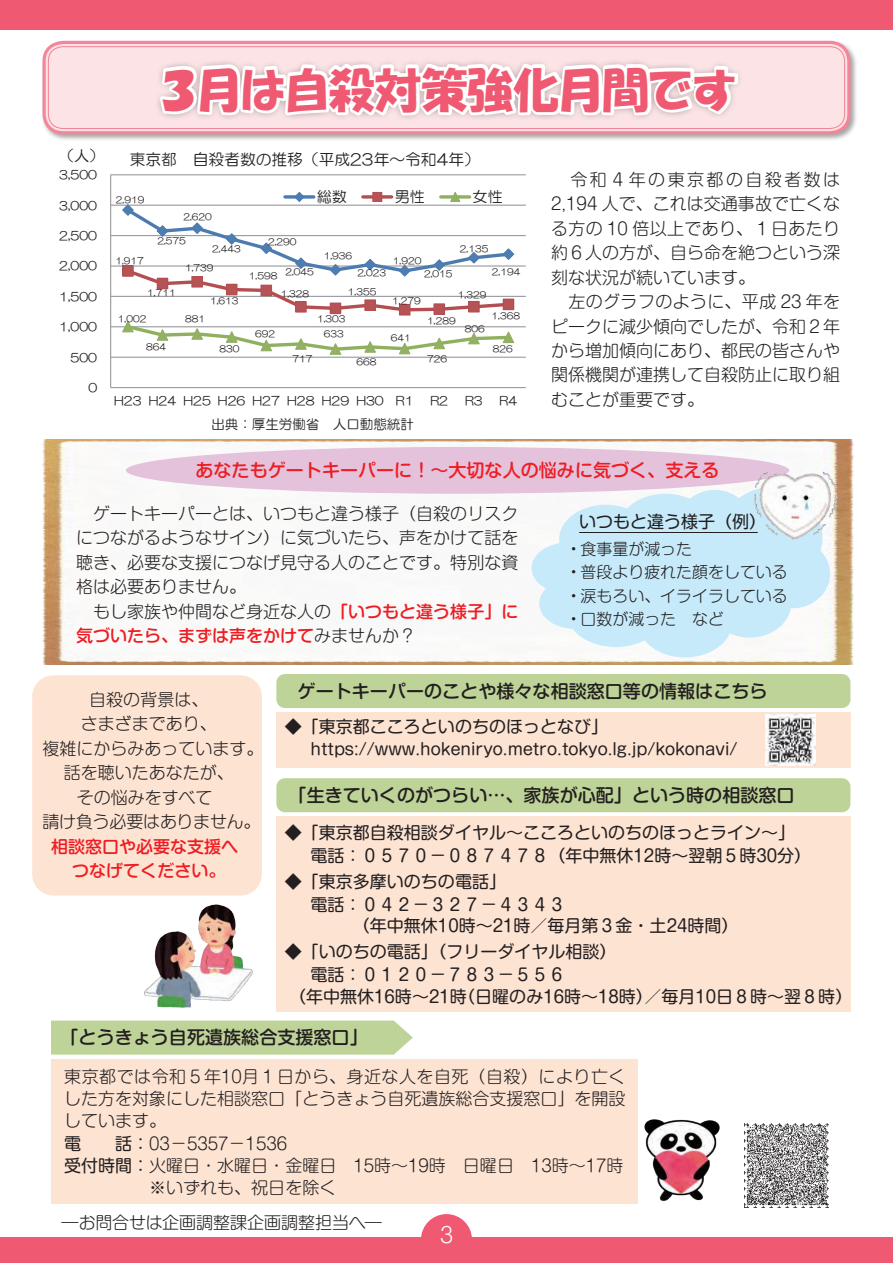
<style>
.page{position:relative;width:893px;height:1263px;background:#fff}
.page>*{position:absolute;margin:0;border:0;box-sizing:border-box;transform-origin:0 0}
.t1{font:46.8px "HG Soei Kakupoptai";letter-spacing:-.04em;color:#f05972}
.t2{font:300 21.3px "Shin M Go Pro";color:#fff}
.t3{font:500 18px "Shin M Go Pro";color:#231f20}
.t4{font:500 18px "Shin M Go Pro";color:#ee1d23}
.t5{font:300 16.95px/24.5px "Shin M Go Pro";color:#231f20}
.t6{font:16.95px/23.4px "Shin M Go Pro";color:#231f20}
.t7{font:500 16.95px/24.5px "Shin M Go Pro";color:#ee1d23;text-align:center}
.t8{font:15.9px "Shin M Go Pro";color:#231f20}
.t9{font:300 15.9px "Shin M Go Pro";color:#231f20}
.t10{font:15.75px "HG Maru Gothic MPRO";color:#231f20}
.t11{font:15px "HG Maru Gothic MPRO";color:#231f20}
.t12{font:13.5px "HG Maru Gothic MPRO";color:#231f20}
.t13{font:12px "HG Maru Gothic MPRO";color:#231f20}
.t14{font:9px "HG Maru Gothic MPRO";color:#231f20}
.s1{font-weight:500;color:#ee1d23}
.s2{font-weight:400}
</style>
<div class="page">
<div style="left:0;top:1237px;width:893px;height:26px;background:#f05972"></div>
<div style="left:0;top:0;width:893px;height:30px;background:#f05972"></div>
<svg style="left:421px;top:1214px;width:51px;height:23px"></svg>
<hr style="left:111px;top:357px;width:415px;height:1px;background:#989a9d">
<hr style="left:111px;top:326px;width:415px;height:1px;background:#989a9d">
<hr style="left:111px;top:296px;width:415px;height:1px;background:#989a9d">
<hr style="left:111px;top:265px;width:415px;height:2px;background:#989a9d">
<hr style="left:111px;top:235px;width:415px;height:1px;background:#989a9d">
<hr style="left:111px;top:205px;width:415px;height:1px;background:#989a9d">
<hr style="left:111px;top:174px;width:415px;height:1px;background:#989a9d">
<hr style="left:110px;top:175px;width:1px;height:213px;background:#989a9d">
<hr style="left:111px;top:387px;width:415px;height:1px;background:#989a9d">
<div style="left:330px;top:303px;width:11px;height:11px;border:1px solid #b34e51"></div>
<div style="left:399px;top:305px;width:11px;height:10px;background:#b65356"></div>
<div style="left:399px;top:304px;width:11px;height:12px;border:1px solid #b34e51"></div>
<div style="left:433px;top:303px;width:12px;height:12px;border:1px solid #b34e51"></div>
<svg style="left:121px;top:321px;width:394px;height:34px"></svg>
<svg style="left:121px;top:191px;width:394px;height:122px"></svg>
<img style="left:42px;top:439px;width:812px;height:226px">
<div style="left:559px;top:505px;width:94px;height:69px;background:#c6eafa;border-radius:50%"></div>
<div style="left:619px;top:494px;width:93px;height:68px;background:#c6eafa;border-radius:50%"></div>
<div style="left:677px;top:490px;width:75px;height:69px;background:#c6eafa;border-radius:50%"></div>
<div style="left:719px;top:487px;width:103px;height:100px;background:#c6eafa;border-radius:50%"></div>
<div style="left:755px;top:539px;width:75px;height:69px;background:#c6eafa;border-radius:50%"></div>
<div style="left:708px;top:568px;width:83px;height:70px;background:#c6eafa;border-radius:50%"></div>
<div style="left:638px;top:588px;width:94px;height:69px;background:#c6eafa;border-radius:50%"></div>
<div style="left:567px;top:578px;width:98px;height:69px;background:#c6eafa;border-radius:50%"></div>
<div style="left:539px;top:578px;width:72px;height:51px;background:#c6eafa;border-radius:50%"></div>
<div style="left:531px;top:543px;width:73px;height:50px;background:#c6eafa;border-radius:50%"></div>
<div style="left:579px;top:534px;width:181px;height:83px;background:#c6eafa"></div>
<div style="left:126px;top:447px;width:663px;height:47px;background:#e4c2db;border-radius:50%"></div>
<div style="left:276px;top:712px;width:574px;height:55px;background:#fde3d2"></div>
<div style="left:276px;top:816px;width:574px;height:196px;background:#fde3d2"></div>
<div style="left:276px;top:674px;width:574px;height:34px;background:#bed397;border-radius:9px"></div>
<div style="left:276px;top:778px;width:574px;height:34px;background:#bed397;border-radius:9px"></div>
<div style="left:32px;top:675px;width:230px;height:220px;background:#fde3d2;border-radius:21px"></div>
<img style="left:144px;top:904px;width:109px;height:104px">
<div style="left:51px;top:1020px;width:362px;height:34px;background:#bed397"></div>
<div style="left:51px;top:1060px;width:587px;height:144px;background:#fde3d2"></div>
<img style="left:645px;top:1119px;width:75px;height:82px">
<img style="left:765px;top:715px;width:51px;height:50px">
<div style="left:41px;top:39px;width:817px;height:103px;background:#231f20;opacity:.4"></div>
<div style="left:44px;top:42px;width:805px;height:91px;background:#fce4e6;border-radius:19px"></div>
<div style="left:43px;top:41px;width:807px;height:93px;border:3px solid #f3869a;border-radius:19px"></div>
<div style="left:48px;top:46px;width:797px;height:83px;border:1px solid #f3869a;border-radius:15px"></div>
<div style="left:154px;top:58px;width:590px;height:63px;background:#231f20;opacity:.7"></div>
<svg style="left:160px;top:64px;width:578px;height:51px;background:#fbf7f7"></svg>
<hr style="left:579px;top:532px;width:179px;height:1px;background:#231f20">
<img style="left:750px;top:462px;width:92px;height:86px">
<img style="left:744px;top:1123px;width:85px;height:84px">
<h1 class="t1" style="left:155px;top:66px;width:584px">３月は自殺対策強化月間です</h1>
<p class="t11" style="left:59px;top:148px;width:47px">（人）</p>
<p class="t10" style="left:130px;top:152px;width:352px">東京都 自殺者数の推移（平成23年～令和4年）</p>
<p class="t11" style="left:317px;top:189px;width:32px">総数</p>
<p class="t11" style="left:395px;top:189px;width:32px">男性</p>
<p class="t11" style="left:473px;top:189px;width:32px">女性</p>
<p class="t13" style="left:59px;top:169px;width:40px">3,500</p>
<p class="t14" style="left:116px;top:195px;width:30px">2,919</p>
<p class="t13" style="left:59px;top:199px;width:40px">3,000</p>
<p class="t14" style="left:183px;top:212px;width:30px">2,620</p>
<p class="t13" style="left:59px;top:230px;width:40px">2,500</p>
<p class="t13" style="left:59px;top:260px;width:40px">2,000</p>
<p class="t13" style="left:59px;top:290px;width:40px">1,500</p>
<p class="t14" style="left:157px;top:236px;width:30px">2,575</p>
<p class="t14" style="left:212px;top:244px;width:30px">2,443</p>
<p class="t14" style="left:115px;top:256px;width:30px">1,917</p>
<p class="t14" style="left:147px;top:289px;width:30px">1,711</p>
<p class="t14" style="left:185px;top:263px;width:30px">1,739</p>
<p class="t14" style="left:210px;top:296px;width:30px">1,613</p>
<p class="t14" style="left:268px;top:237px;width:30px">2,290</p>
<p class="t14" style="left:285px;top:267px;width:30px">2,045</p>
<p class="t14" style="left:249px;top:271px;width:30px">1,598</p>
<p class="t14" style="left:281px;top:289px;width:30px">1,328</p>
<p class="t14" style="left:324px;top:251px;width:30px">1,936</p>
<p class="t14" style="left:358px;top:268px;width:30px">2,023</p>
<p class="t14" style="left:393px;top:256px;width:30px">1,920</p>
<p class="t14" style="left:424px;top:269px;width:30px">2,015</p>
<p class="t14" style="left:460px;top:244px;width:30px">2,135</p>
<p class="t14" style="left:492px;top:267px;width:30px">2,194</p>
<p class="t14" style="left:348px;top:287px;width:30px">1,355</p>
<p class="t14" style="left:392px;top:296px;width:30px">1,279</p>
<p class="t14" style="left:458px;top:290px;width:30px">1,329</p>
<p class="t13" style="left:59px;top:321px;width:40px">1,000</p>
<p class="t13" style="left:71px;top:351px;width:28px">500</p>
<p class="t14" style="left:118px;top:314px;width:30px">1,002</p>
<p class="t14" style="left:491px;top:311px;width:30px">1,368</p>
<p class="t14" style="left:146px;top:342px;width:21px">864</p>
<p class="t14" style="left:185px;top:314px;width:21px">881</p>
<p class="t14" style="left:317px;top:315px;width:30px">1,303</p>
<p class="t14" style="left:427px;top:316px;width:30px">1,289</p>
<p class="t14" style="left:465px;top:325px;width:21px">806</p>
<p class="t14" style="left:324px;top:329px;width:21px">633</p>
<p class="t14" style="left:255px;top:329px;width:21px">692</p>
<p class="t14" style="left:391px;top:333px;width:21px">641</p>
<p class="t14" style="left:493px;top:344px;width:21px">826</p>
<p class="t14" style="left:219px;top:345px;width:21px">830</p>
<p class="t14" style="left:293px;top:354px;width:21px">717</p>
<p class="t14" style="left:356px;top:357px;width:21px">668</p>
<p class="t14" style="left:427px;top:354px;width:21px">726</p>
<p class="t13" style="left:88px;top:382px;width:10px">0</p>
<p class="t13" style="left:114px;top:394px;width:301px">H23 H24 H25 H26 H27 H28 H29 H30 R1</p>
<p class="t13" style="left:430px;top:394px;width:19px">R2</p>
<p class="t13" style="left:465px;top:394px;width:19px">R3</p>
<p class="t13" style="left:500px;top:394px;width:19px">R4</p>
<p class="t12" style="left:211px;top:417px;width:204px">出典：厚生労働省 人口動態統計</p>
<p class="t5" style="left:551px;top:165px;width:291px">　令和４年の東京都の自殺者数は<br>2,194 人で、これは交通事故で亡くなる方の 10 倍以上であり、１日あたり約６人の方が、自ら命を絶つという深刻な状況が続いています。<br>　左のグラフのように、平成 23 年をピークに減少傾向でしたが、令和２年から増加傾向にあり、都民の皆さんや関係機関が連携して自殺防止に取り組むことが重要です。</p>
<p class="t4" style="left:195px;top:456px;width:526px">あなたもゲートキーパーに！～大切な人の悩みに気づく、支える</p>
<p class="t5" style="left:76px;top:499px;width:444px">　ゲートキーパーとは、いつもと違う様子（自殺のリスクにつながるようなサイン）に気づいたら、声をかけて話を聴き、必要な支援につなげ見守る人のことです。特別な資格は必要ありません。<br>　もし家族や仲間など身近な人の<span class="s1">「いつもと違う様子」に気づいたら、まずは声をかけて</span>みませんか？</p>
<p class="t6" style="left:579px;top:508px;width:189px">いつもと違う様子（例）</p>
<p class="t9" style="left:571px;top:536px;width:123px">• 食事量が減った</p>
<p class="t9" style="left:571px;top:559px;width:219px">• 普段より疲れた顔をしている</p>
<p class="t9" style="left:571px;top:583px;width:219px">• 涙もろい、イライラしている</p>
<p class="t9" style="left:571px;top:606px;width:155px">• 口数が減った　など</p>
<p class="t5" style="left:89px;top:685px;width:121px">自殺の背景は、</p>
<p class="t5" style="left:81px;top:710px;width:138px">さまざまであり、</p>
<p class="t5" style="left:43px;top:734px;width:223px">複雑にからみあっています。</p>
<p class="t5" style="left:64px;top:759px;width:172px">話を聴いたあなたが、</p>
<p class="t5" style="left:77px;top:783px;width:137px">その悩みをすべて</p>
<p class="t5" style="left:42px;top:807px;width:220px">請け負う必要はありません。</p>
<p class="t7" style="left:51px;top:832px;width:189px">相談窓口や必要な支援へつなげてください。</p>
<p class="t3" style="left:298px;top:676px;width:471px">ゲートキーパーのことや様々な相談窓口等の情報はこちら</p>
<p class="t6" style="left:285px;top:712px;width:325px">◆「東京都こころといのちのほっとなび」</p>
<p class="t8" style="left:310px;top:736px;width:429px">https://www.hokeniryo.metro.tokyo.lg.jp/kokonavi/</p>
<p class="t3" style="left:289px;top:781px;width:507px">「生きていくのがつらい…、家族が心配」という時の相談窓口</p>
<p class="t6" style="left:310px;top:819px;width:502px;text-indent:-26px">◆「東京都自殺相談ダイヤル～こころといのちのほっとライン～」電話：０５７０－０８７４７８（年中無休12時～翌朝５時30分）</p>
<p class="t6" style="left:310px;top:868px;width:257px;text-indent:-26px">◆「東京多摩いのちの電話」<br>電話：０４２－３２７－４３４３</p>
<p class="t6" style="left:353px;top:912px;width:387px">（年中無休10時～21時／毎月第３金・土24時間）</p>
<p class="t6" style="left:310px;top:938px;width:308px;text-indent:-26px">◆「いのちの電話」（フリーダイヤル相談）電話：０１２０－７８３－５５６</p>
<p class="t6" style="left:289px;top:982px;width:565px">（年中無休16時～21時（日曜のみ16時～18時）／毎月10日８時～翌８時）</p>
<p class="t3" style="left:61px;top:1023px;width:309px">「とうきょう自死遺族総合支援窓口」</p>
<p class="t5" style="left:64px;top:1063px;width:563px;line-height:22.4px">東京都では令和５年10月１日から、身近な人を自死（自殺）により亡くした方を対象にした相談窓口「とうきょう自死遺族総合支援窓口」を開設しています。<br><span class="s2">電　　話：</span>03－5357－1536<br><span class="s2">受付時間：</span>火曜日・水曜日・金曜日　15時～19時　日曜日　13時～17時　　　　　※いずれも、祝日を除く</p>
<p class="t5" style="left:62px;top:1209px;width:322px">―お問合せは企画調整課企画調整担当へ―</p>
<p class="t2" style="left:440px;top:1218px;width:14px">3</p>
</div>
